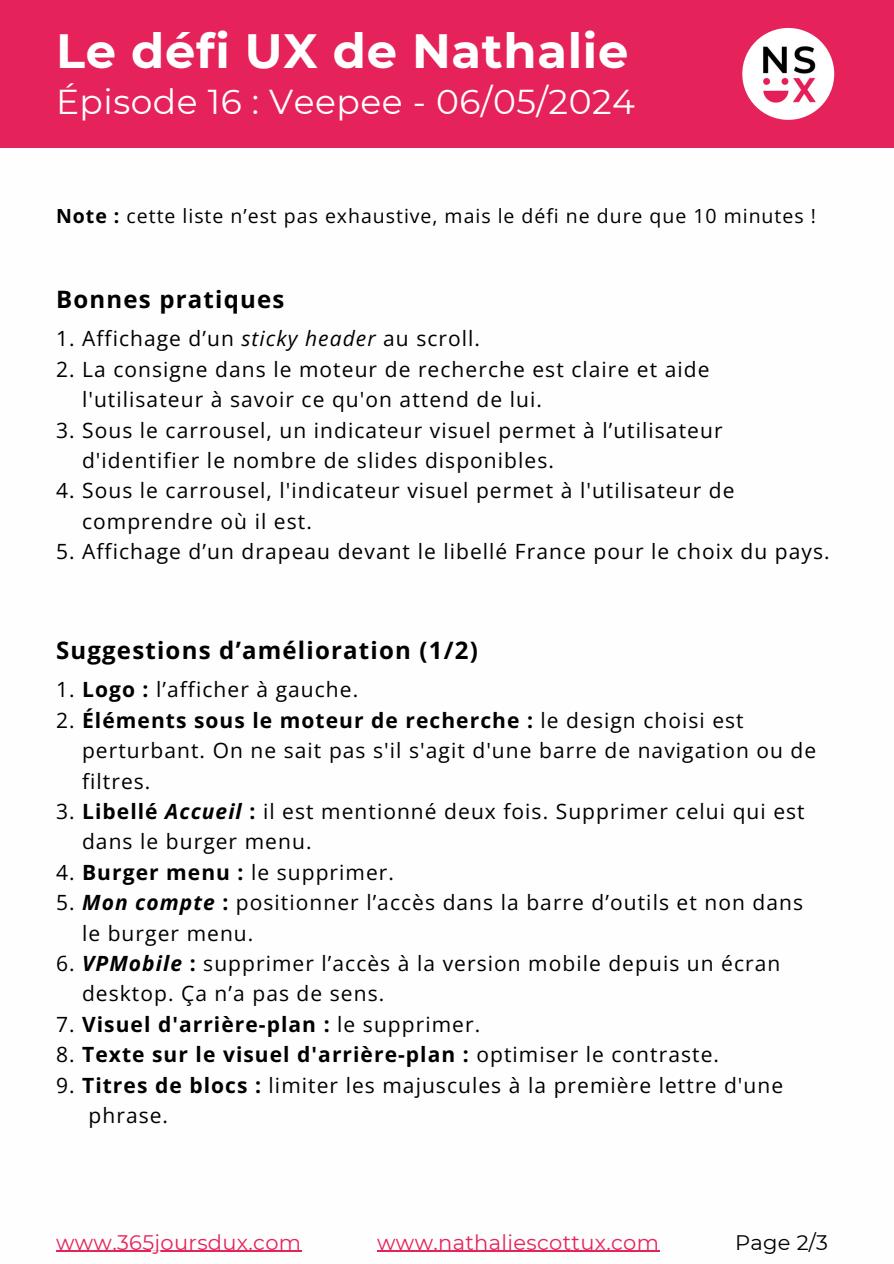
<style>
.page{position:relative;width:894px;height:1264px;background:#fff}
.page>*{position:absolute;margin:0;border:0;box-sizing:border-box;transform-origin:0 0}
.t1{font:700 48px "Montserrat";letter-spacing:.015em;color:#fff}
.t2{font:34.5px "Montserrat";letter-spacing:.015em;color:#fff}
.t3{font:700 24px "Open Sans";letter-spacing:.05em;color:#000}
.t4{font:21px "Open Sans";letter-spacing:.05em;color:#000}
.t5{font:700 21px "Open Sans";letter-spacing:.05em;color:#000}
.t6{font:21px "Montserrat";letter-spacing:.015em;color:#e6225a}
.t7{font:21px "Montserrat";color:#000}
.t8{font:19.5px "Open Sans";letter-spacing:.05em;color:#000}
.s1{font-weight:700}
.s2{font-style:italic}
.s3{font-weight:400}
.s4{font-weight:700;font-style:italic}
</style>
<div class="page">
<div style="left:0;top:0;width:893px;height:148px;background:#e6225a"></div>
<img style="left:742px;top:28px;width:92px;height:92px;border-radius:50%">
<hr style="left:56px;top:1250px;width:245px;height:1px;background:#e6225a">
<hr style="left:377px;top:1250px;width:282px;height:1px;background:#e6225a">
<p class="t1" style="left:56px;top:21px;width:573px">Le défi UX de Nathalie</p>
<p class="t2" style="left:56px;top:80px;width:580px">Épisode 16 : Veepee - 06/05/2024</p>
<p class="t8" style="left:56px;top:202px;width:761px"><span class="s1">Note :</span> cette liste n’est pas exhaustive, mais le défi ne dure que 10 minutes !</p>
<p class="t3" style="left:56px;top:282px;width:230px">Bonnes pratiques</p>
<p class="t4" style="left:56px;top:324px;width:425px">1. Affichage d’un <span class="s2">sticky header</span> au scroll.</p>
<h2 class="t4" style="left:56px;top:354px;width:655px">2. La consigne dans le moteur de recherche est claire et aide</h2>
<p class="t4" style="left:82px;top:385px;width:461px">l'utilisateur à savoir ce qu'on attend de lui.</p>
<p class="t4" style="left:56px;top:415px;width:668px">3. Sous le carrousel, un indicateur visuel permet à l’utilisateur</p>
<p class="t4" style="left:82px;top:445px;width:473px">d'identifier le nombre de slides disponibles.</p>
<p class="t4" style="left:56px;top:476px;width:679px">4. Sous le carrousel, l'indicateur visuel permet à l'utilisateur de</p>
<p class="t4" style="left:82px;top:506px;width:231px">comprendre où il est.</p>
<p class="t4" style="left:56px;top:536px;width:775px">5. Affichage d’un drapeau devant le libellé France pour le choix du pays.</p>
<p class="t3" style="left:56px;top:633px;width:423px">Suggestions d’amélioration (1/2)</p>
<p class="t4" style="left:56px;top:675px;width:303px">1. <span class="s1">Logo :</span> l’afficher à gauche.</p>
<p class="t5" style="left:56px;top:705px;width:689px"><span class="s3">2.</span> Éléments sous le moteur de recherche : <span class="s3">le design choisi est</span></p>
<h2 class="t4" style="left:82px;top:735px;width:735px">perturbant. On ne sait pas s'il s'agit d'une barre de navigation ou de</h2>
<p class="t4" style="left:82px;top:766px;width:70px">filtres.</p>
<p class="t4" style="left:56px;top:796px;width:750px">3. <span class="s1">Libellé</span> <span class="s4">Accueil</span> <span class="s1">:</span> il est mentionné deux fois. Supprimer celui qui est</p>
<p class="t4" style="left:82px;top:827px;width:231px">dans le burger menu.</p>
<p class="t4" style="left:56px;top:857px;width:339px">4. <span class="s1">Burger menu :</span> le supprimer.</p>
<p class="t4" style="left:56px;top:887px;width:748px">5. <span class="s4">Mon compte</span> <span class="s1">:</span> positionner l’accès dans la barre d’outils et non dans</p>
<p class="t4" style="left:82px;top:918px;width:173px">le burger menu.</p>
<p class="t4" style="left:56px;top:948px;width:725px">6. <span class="s4">VPMobile</span> <span class="s1">:</span> supprimer l’accès à la version mobile depuis un écran</p>
<p class="t4" style="left:82px;top:978px;width:303px">desktop. Ça n’a pas de sens.</p>
<p class="t5" style="left:56px;top:1009px;width:425px"><span class="s3">7.</span> Visuel d'arrière-plan : <span class="s3">le supprimer.</span></p>
<p class="t5" style="left:56px;top:1039px;width:664px"><span class="s3">8.</span> Texte sur le visuel d'arrière-plan : <span class="s3">optimiser le contraste.</span></p>
<p class="t4" style="left:56px;top:1070px;width:728px">9. <span class="s1">Titres de blocs :</span> limiter les majuscules à la première lettre d'une</p>
<p class="t4" style="left:88px;top:1100px;width:81px">phrase.</p>
<p class="t6" style="left:56px;top:1229px;width:246px">www.365joursdux.com</p>
<p class="t6" style="left:377px;top:1229px;width:283px">www.nathaliescottux.com</p>
<p class="t7" style="left:734px;top:1229px;width:95px">Page 2/3</p>
</div>
